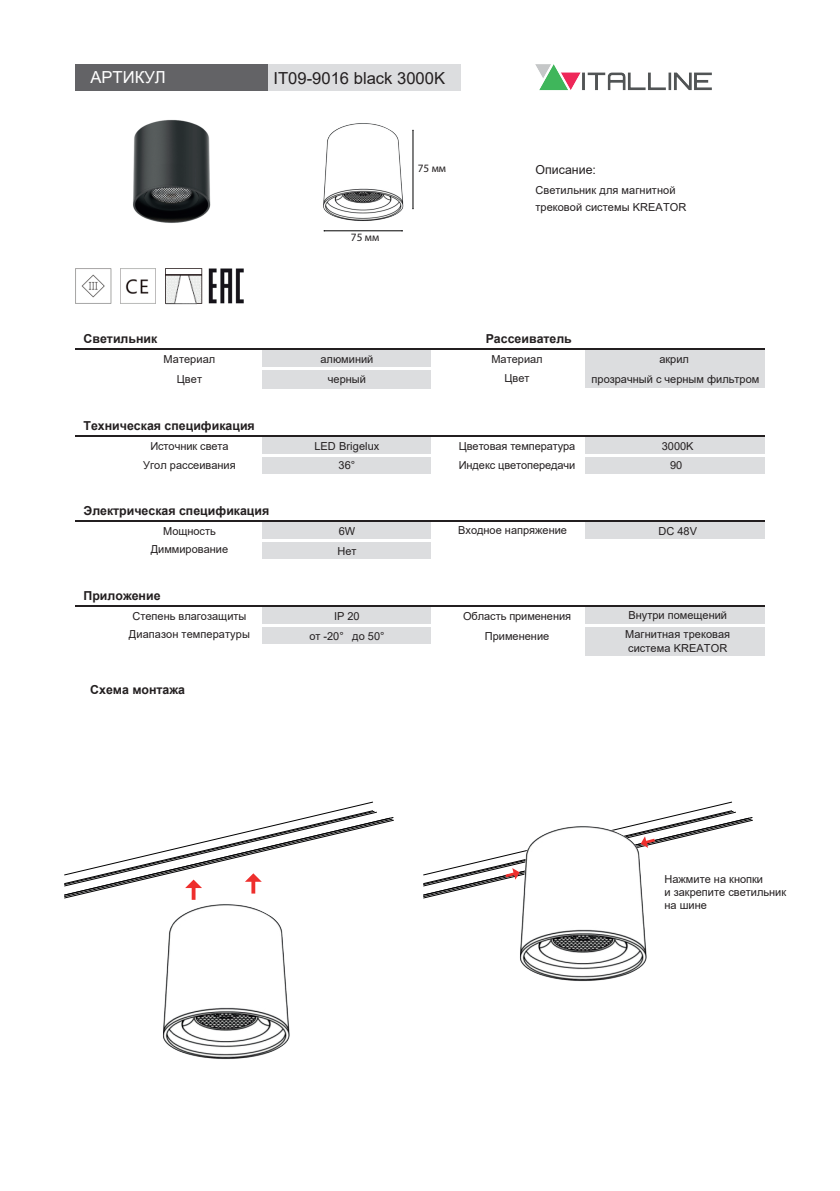
<style>
.page{position:relative;width:840px;height:1191px;background:#fff}
.page>*{position:absolute;margin:0;border:0;box-sizing:border-box;transform-origin:0 0}
.t1{font:16.6px "Arial";color:#231f20}
.t2{font:16.6px "Arial";color:#fff}
.t3{font:700 12.4px "Arial";color:#231f20}
.t4{font:12.4px "Arial";color:#231f20}
.t5{font:11.2px "Myriad Pro";color:#231f20}
.t6{font:11px/19.6px "Arial";color:#231f20}
</style>
<div class="page">
<div style="left:267px;top:65px;width:193px;height:26px;background:#dcdddf"></div>
<div style="left:75px;top:65px;width:193px;height:26px;background:#636366"></div>
<img style="left:535px;top:64px;width:177px;height:27px">
<img style="left:133px;top:119px;width:78px;height:104px">
<img style="left:75px;top:269px;width:81px;height:35px">
<img style="left:165px;top:268px;width:38px;height:37px">
<img style="left:208px;top:268px;width:36px;height:36px">
<div style="left:261px;top:349px;width:169px;height:20px;background:#dcdddf"></div>
<div style="left:584px;top:349px;width:180px;height:20px;background:#dcdddf"></div>
<div style="left:261px;top:369px;width:169px;height:19px;background:#dcdddf"></div>
<div style="left:584px;top:369px;width:180px;height:19px;background:#dcdddf"></div>
<hr style="left:261px;top:367px;width:169px;height:3px;background:#fff">
<hr style="left:75px;top:348px;width:689px;height:2px;background:#231f20">
<div style="left:261px;top:436px;width:169px;height:19px;background:#dcdddf"></div>
<div style="left:261px;top:455px;width:169px;height:20px;background:#dcdddf"></div>
<div style="left:261px;top:521px;width:169px;height:20px;background:#dcdddf"></div>
<div style="left:261px;top:540px;width:169px;height:20px;background:#dcdddf"></div>
<div style="left:261px;top:606px;width:169px;height:20px;background:#dcdddf"></div>
<div style="left:261px;top:625px;width:169px;height:20px;background:#dcdddf"></div>
<div style="left:584px;top:436px;width:180px;height:19px;background:#dcdddf"></div>
<div style="left:584px;top:455px;width:180px;height:20px;background:#dcdddf"></div>
<div style="left:584px;top:521px;width:180px;height:20px;background:#dcdddf"></div>
<div style="left:584px;top:606px;width:180px;height:20px;background:#dcdddf"></div>
<div style="left:584px;top:625px;width:180px;height:31px;background:#dcdddf"></div>
<hr style="left:261px;top:454px;width:169px;height:3px;background:#fff">
<hr style="left:261px;top:474px;width:169px;height:2px;background:#fff">
<hr style="left:261px;top:539px;width:169px;height:3px;background:#fff">
<hr style="left:261px;top:559px;width:169px;height:2px;background:#fff">
<hr style="left:261px;top:624px;width:169px;height:3px;background:#fff">
<hr style="left:75px;top:435px;width:689px;height:1px;background:#231f20">
<hr style="left:75px;top:520px;width:689px;height:1px;background:#231f20">
<hr style="left:75px;top:605px;width:689px;height:2px;background:#231f20">
<hr style="left:584px;top:454px;width:180px;height:3px;background:#fff">
<hr style="left:584px;top:474px;width:180px;height:2px;background:#fff">
<hr style="left:584px;top:539px;width:180px;height:3px;background:#fff">
<hr style="left:584px;top:624px;width:180px;height:3px;background:#fff">
<hr style="left:261px;top:644px;width:183px;height:2px;background:#fff">
<svg style="left:64px;top:801px;width:330px;height:98px"></svg>
<img style="left:520px;top:898px;width:127px;height:83px">
<hr style="left:324px;top:230px;width:78px;height:1px;background:#000001">
<img style="left:323px;top:123px;width:91px;height:98px">
<img style="left:150px;top:893px;width:157px;height:166px">
<svg style="left:423px;top:801px;width:329px;height:97px"></svg>
<h1 class="t2" style="left:90px;top:66px;width:77px">АРТИКУЛ</h1>
<h1 class="t1" style="left:273px;top:66px;width:173px">IT09-9016 black 3000K</h1>
<p class="t5" style="left:351px;top:230px;width:30px">75 мм</p>
<p class="t5" style="left:417px;top:161px;width:30px">75 мм</p>
<p class="t4" style="left:535px;top:161px;width:62px">Описание:</p>
<p class="t6" style="left:535px;top:182px;width:152px;line-height:17px">Cветильник для магнитной трековой системы KREATOR</p>
<p class="t3" style="left:83px;top:330px;width:75px">Светильник</p>
<p class="t3" style="left:485px;top:330px;width:88px">Рассеиватель</p>
<p class="t6" style="left:163px;top:349px;width:53px">Материал</p>
<p class="t6" style="left:320px;top:349px;width:54px">алюминий</p>
<p class="t6" style="left:491px;top:349px;width:53px">Материал</p>
<p class="t6" style="left:177px;top:369px;width:27px">Цвет</p>
<p class="t6" style="left:504px;top:368px;width:27px">Цвет</p>
<p class="t6" style="left:327px;top:369px;width:40px">черный</p>
<p class="t3" style="left:83px;top:416px;width:173px">Техническая спецификация</p>
<p class="t6" style="left:150px;top:436px;width:80px">Источник света</p>
<p class="t6" style="left:143px;top:455px;width:94px">Угол рассеивания</p>
<p class="t3" style="left:83px;top:502px;width:187px">Электрическая спецификация</p>
<p class="t6" style="left:163px;top:521px;width:54px">Мощность</p>
<p class="t6" style="left:151px;top:539px;width:79px">Диммирование</p>
<p class="t3" style="left:83px;top:587px;width:78px">Приложение</p>
<p class="t6" style="left:132px;top:606px;width:115px">Степень влагозащиты</p>
<p class="t6" style="left:129px;top:624px;width:122px">Диапазон температуры</p>
<p class="t3" style="left:90px;top:681px;width:96px">Схема монтажа</p>
<p class="t6" style="left:314px;top:436px;width:67px">LED Brigelux</p>
<p class="t6" style="left:338px;top:455px;width:18px">36°</p>
<p class="t6" style="left:338px;top:521px;width:18px">6W</p>
<p class="t6" style="left:337px;top:541px;width:21px">Нет</p>
<p class="t6" style="left:334px;top:606px;width:27px">IP 20</p>
<p class="t6" style="left:309px;top:626px;width:77px">от -20° до 50°</p>
<p class="t6" style="left:458px;top:436px;width:118px">Цветовая температура<br>Индекс цветопередачи</p>
<p class="t6" style="left:458px;top:520px;width:110px">Входное напряжение</p>
<p class="t6" style="left:463px;top:606px;width:109px;text-align:center">Область применения<br>Применение</p>
<p class="t6" style="left:591px;top:349px;width:169px;text-align:center">акрил<br>прозрачный с черным фильтром</p>
<p class="t6" style="left:661px;top:436px;width:33px;text-align:center">3000K<br>90</p>
<p class="t6" style="left:658px;top:521px;width:40px">DC 48V</p>
<p class="t6" style="left:624px;top:605px;width:106px">Внутри помещений<br>Магнитная трековая</p>
<p class="t6" style="left:627px;top:638px;width:101px">система KREATOR</p>
<p class="t6" style="left:664px;top:872px;width:123px;line-height:13.2px">Нажмите на кнопки<br>и закрепите светильник на шине</p>
</div>
